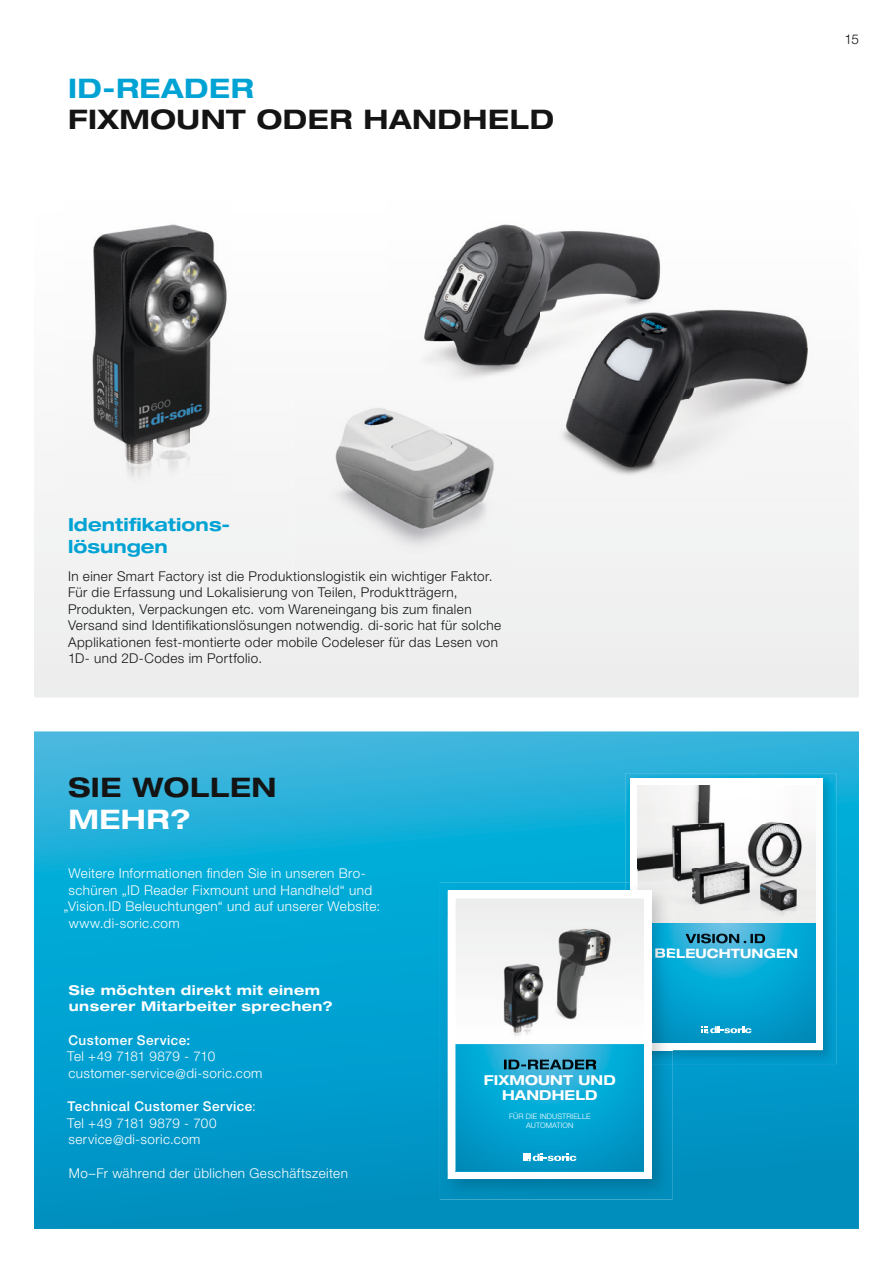
<style>
.page{position:relative;width:893px;height:1263px;background:#fff}
.page>*{position:absolute;margin:0;border:0;box-sizing:border-box;transform-origin:0 0}
.t1{font:700 expanded 27px "Helvetica Neue LTW1 G";letter-spacing:.02em;color:#131413}
.t2{font:700 expanded 27px "Helvetica Neue LTW1 G";letter-spacing:.02em;color:#00a3d3}
.t3{font:700 expanded 27px "Helvetica Neue LTW1 G";color:#fff}
.t4{font:700 expanded 18px/21.6px "Helvetica Neue LTW1 G";color:#00a3d3}
.t5{font:700 expanded 13.65px/15.5px "Helvetica Neue LTW1 G";letter-spacing:.01em;color:#fff;text-align:center}
.t6{font:300 13.5px/16.5px "Helvetica Neue LTW1 G";letter-spacing:.03em;color:#131413}
.t7{font:300 13.5px/16.5px "Helvetica Neue LTW1 G";letter-spacing:.03em;color:#fff}
.t8{font:700 expanded 13.5px/16.5px "Helvetica Neue LTW1 G";letter-spacing:.035em;color:#fff}
.t9{font:500 13.5px "Helvetica Neue LTW1 G";letter-spacing:.035em;color:#fff}
.t10{font:700 expanded 12.9px "Helvetica Neue LTW1 G";letter-spacing:.01em;color:#fff}
.t11{font:300 7.5px/9.3px "Helvetica Neue LTW1 G";letter-spacing:.015em;color:#fff;text-align:center}
.s1{font-weight:500}
</style>
<div class="page">
<svg style="left:34px;top:731px;width:825px;height:498px;background:#0da3d0"></svg>
<div style="left:34px;top:478px;width:825px;height:219px;background:#f0f0f0"></div>
<img style="left:423px;top:224px;width:385px;height:175px">
<img style="left:511px;top:399px;width:340px;height:102px">
<img style="left:625px;top:773px;width:211px;height:291px">
<div style="left:630px;top:778px;width:192px;height:272px;background:#fff"></div>
<img style="left:637px;top:803px;width:1px;height:78px">
<img style="left:815px;top:833px;width:1px;height:210px">
<img style="left:672px;top:890px;width:143px;height:153px">
<img style="left:638px;top:785px;width:177px;height:105px">
<svg style="left:701px;top:1026px;width:50px;height:8px"></svg>
<img style="left:685px;top:934px;width:80px;height:9px">
<img style="left:440px;top:883px;width:232px;height:316px">
<img style="left:625px;top:883px;width:47px;height:181px">
<img style="left:652px;top:912px;width:20px;height:138px">
<svg style="left:630px;top:883px;width:8px;height:8px"></svg>
<img style="left:638px;top:883px;width:34px;height:29px">
<img style="left:655px;top:948px;width:17px;height:10px">
<div style="left:448px;top:891px;width:204px;height:288px;background:#fff"></div>
<img style="left:456px;top:1044px;width:188px;height:127px">
<div style="left:456px;top:899px;width:188px;height:79px;background:#f0f0f0"></div>
<img style="left:548px;top:917px;width:74px;height:103px">
<img style="left:499px;top:962px;width:45px;height:75px">
<svg style="left:523px;top:1154px;width:53px;height:7px"></svg>
<img style="left:504px;top:1059px;width:92px;height:10px">
<img style="left:294px;top:407px;width:130px;height:167px">
<img style="left:424px;top:501px;width:87px;height:73px">
<img style="left:386px;top:389px;width:125px;height:112px">
<img style="left:64px;top:224px;width:167px;height:275px">
<h1 class="t2" style="left:68px;top:70px;width:187px">ID-READER</h1>
<h1 class="t1" style="left:68px;top:102px;width:488px">FIXMOUNT ODER HANDHELD</h1>
<p class="t6" style="left:844px;top:31px;width:16px">15</p>
<h2 class="t4" style="left:68px;top:513px;width:164px">Identifikations&shy;lösungen</h2>
<p class="t6" style="left:68px;top:568px;width:435px">In einer Smart Factory ist die Produktionslogistik ein wichtiger Faktor.<br>Für die Erfassung und Lokalisierung von Teilen, Produktträgern, Produkten, Verpackungen etc. vom Wareneingang bis zum finalen Versand sind Identifikationslösungen notwendig. di-soric hat für solche Applikationen fest-montierte oder mobile Codeleser für das Lesen von 1D- und 2D-Codes im Portfolio.</p>
<h1 class="t1" style="left:68px;top:770px;width:210px">SIE WOLLEN</h1>
<h1 class="t3" style="left:68px;top:802px;width:124px">MEHR?</h1>
<p class="t7" style="left:69px;top:865px;width:299px">Weitere Informationen finden Sie in unseren Bro-</p>
<p class="t7" style="left:69px;top:882px;width:305px">schüren „ID Reader Fixmount und Handheld“ und</p>
<p class="t7" style="left:64px;top:898px;width:318px">„Vision.ID Beleuchtungen“ und auf unserer Website:</p>
<p class="t7" style="left:69px;top:915px;width:113px">www.di-soric.com</p>
<p class="t8" style="left:69px;top:981px;width:265px">Sie möchten direkt mit einem unserer Mitarbeiter sprechen?</p>
<p class="t9" style="left:68px;top:1032px;width:123px">Customer Service:</p>
<p class="t7" style="left:67px;top:1048px;width:197px">Tel +49 7181 9879 - 710 customer-service@di-soric.com</p>
<p class="t7" style="left:67px;top:1098px;width:190px"><span class="s1">Technical Customer Service</span>:<br>Tel +49 7181 9879 - 700 service@di-soric.com</p>
<p class="t7" style="left:69px;top:1165px;width:281px">Mo–Fr während der üblichen Geschäftszeiten</p>
<p class="t10" style="left:654px;top:944px;width:145px">BELEUCHTUNGEN</p>
<p class="t5" style="left:484px;top:1072px;width:134px">FIXMOUNT UND<br>HANDHELD</p>
<p class="t11" style="left:509px;top:1111px;width:83px">FÜR DIE INDUSTRIELLE<br>AUTOMATION</p>
</div>
